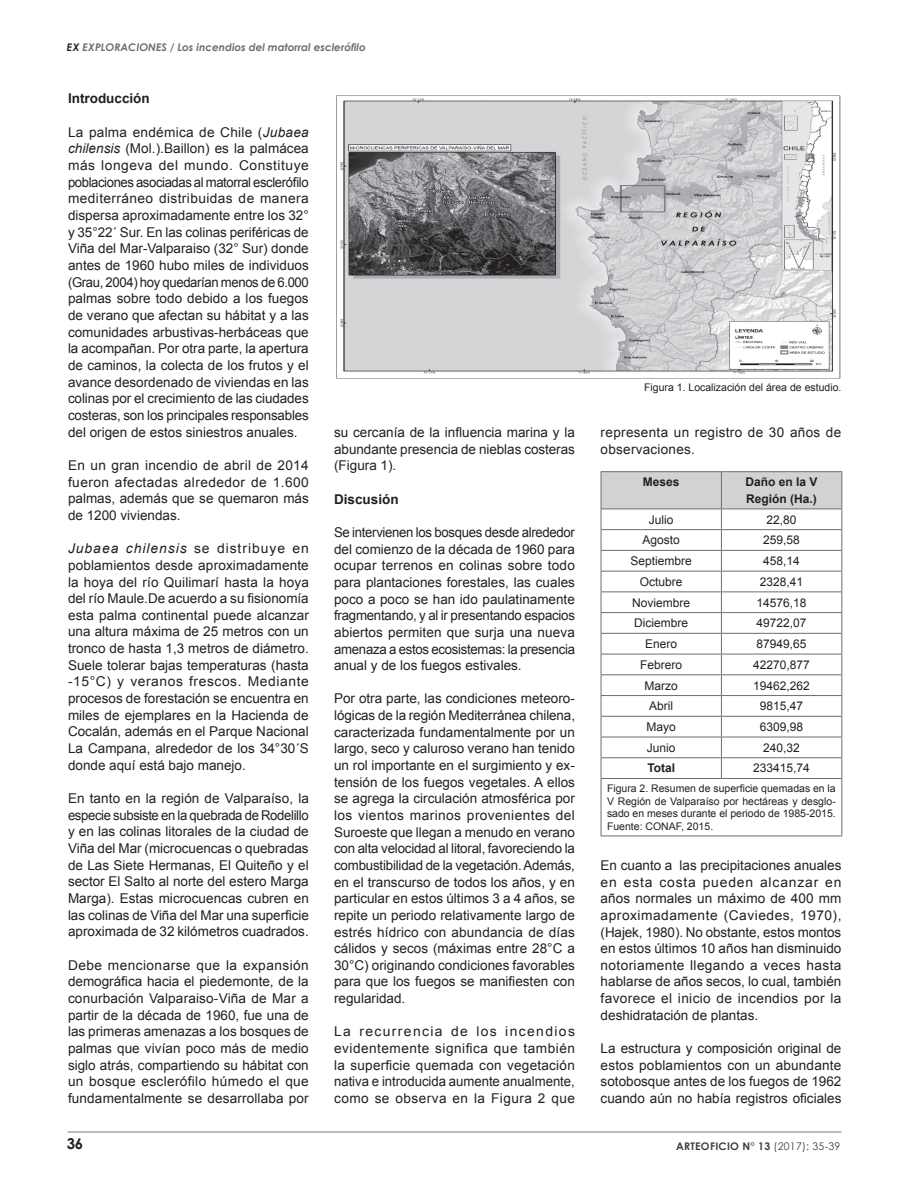
<style>
.page{position:relative;width:918px;height:1188px;background:#fff}
.page>*{position:absolute;margin:0;border:0;box-sizing:border-box;transform-origin:0 0}
.t1{font:700 15px "Century Gothic";color:#231f20}
.contenidos{font:13.5px/16.6px "Arial";color:#231f20;text-align:justify}
.contenidos-2{font:13.5px/16.6px "Arial";letter-spacing:.025em;color:#231f20}
.sub_titulo{font:700 13.5px "Arial";color:#231f20}
.contenidos-3{font:700 13.5px "Arial";color:#231f20}
.t2{font:12px "Arial";color:#231f20}
.t3{font:700 12px/16.5px "Arial";color:#231f20}
.pie_de_foto{font:10.5px/12.6px "Arial";color:#231f20;text-align:justify}
.autor{font:italic 700 10.5px "Century Gothic";color:#6c6d70}
.t4{font:700 10.5px "Century Gothic";letter-spacing:.025em;color:#3e3e3f}
.s1{color:#231f20}
.s2{font-style:italic}
.s3{font-weight:400}
</style>
<div class="page">
<hr style="left:68px;top:1132px;width:773px;height:1px;background:#231f20">
<img style="left:336px;top:95px;width:505px;height:284px">
<hr style="left:601px;top:471px;width:120px;height:1px;background:#6c6d70">
<hr style="left:721px;top:471px;width:121px;height:1px;background:#6c6d70">
<svg style="left:601px;top:472px;width:241px;height:306px"></svg>
<hr style="left:601px;top:778px;width:120px;height:1px;background:#6c6d70">
<hr style="left:601px;top:779px;width:1px;height:57px;background:#6c6d70">
<hr style="left:721px;top:778px;width:121px;height:1px;background:#6c6d70">
<hr style="left:841px;top:779px;width:1px;height:57px;background:#6c6d70">
<hr style="left:601px;top:836px;width:120px;height:1px;background:#6c6d70">
<hr style="left:721px;top:836px;width:121px;height:1px;background:#6c6d70">
<p class="autor" style="left:67px;top:40px;width:300px"><span class="s1">EX</span> EXPLORACIONES / Los incendios del matorral esclerófilo</p>
<p class="sub_titulo" style="left:68px;top:90px;width:83px">Introducción</p>
<p class="contenidos" style="left:68px;top:124px;width:242px">La palma endémica de Chile (<span class="s2">Jubaea chilensis</span> (Mol.).Baillon) es la palmácea más longeva del mundo. Constituye poblaciones asociadas al matorral esclerófilo mediterráneo distribuidas de manera dispersa aproximadamente entre los 32° y 35°22´ Sur. En las colinas periféricas de Viña del Mar-Valparaiso (32° Sur) donde antes de 1960 hubo miles de individuos (Grau, 2004) hoy quedarían menos de 6.000 palmas sobre todo debido a los fuegos de verano que afectan su hábitat y a las comunidades arbustivas-herbáceas que la acompañan. Por otra parte, la apertura de caminos, la colecta de los frutos y el avance desordenado de viviendas en las colinas por el crecimiento de las ciudades costeras, son los principales responsables del origen de estos siniestros anuales.</p>
<p class="contenidos" style="left:68px;top:457px;width:242px">En un gran incendio de abril de 2014 fueron afectadas alrededor de 1.600 palmas, además que se quemaron más de 1200 viviendas.</p>
<p class="contenidos" style="left:68px;top:540px;width:242px"><span class="s2">Jubaea chilensis</span> se distribuye en poblamientos desde aproximadamente la hoya del río Quilimarí hasta la hoya del río Maule.De acuerdo a su fisionomía esta palma continental puede alcanzar una altura máxima de 25 metros con un tronco de hasta 1,3 metros de diámetro.<br>Suele tolerar bajas temperaturas (hasta -15°C) y veranos frescos. Mediante procesos de forestación se encuentra en miles de ejemplares en la Hacienda de Cocalán, además en el Parque Nacional La Campana, alrededor de los 34°30´S donde aquí está bajo manejo.</p>
<p class="contenidos" style="left:68px;top:790px;width:242px">En tanto en la región de Valparaíso, la especie subsiste en la quebrada de Rodelillo y en las colinas litorales de la ciudad de Viña del Mar (microcuencas o quebradas de Las Siete Hermanas, El Quiteño y el sector El Salto al norte del estero Marga Marga). Estas microcuencas cubren en las colinas de Viña del Mar una superficie aproximada de 32 kilómetros cuadrados.</p>
<p class="contenidos" style="left:68px;top:957px;width:242px">Debe mencionarse que la expansión demográfica hacia el piedemonte, de la conurbación Valparaiso-Viña de Mar a partir de la década de 1960, fue una de las primeras amenazas a los bosques de palmas que vivían poco más de medio siglo atrás, compartiendo su hábitat con un bosque esclerófilo húmedo el que fundamentalmente se desarrollaba por</p>
<p class="t1" style="left:67px;top:1135px;width:18px">36</p>
<p class="contenidos" style="left:334px;top:424px;width:242px">su cercanía de la influencia marina y la abundante presencia de nieblas costeras (Figura 1).</p>
<p class="contenidos-3" style="left:334px;top:490px;width:66px">Discusión</p>
<p class="contenidos" style="left:334px;top:524px;width:242px">Se intervienen los bosques desde alrededor del comienzo de la década de 1960 para ocupar terrenos en colinas sobre todo para plantaciones forestales, las cuales poco a poco se han ido paulatinamente fragmentando, y al ir presentando espacios abiertos permiten que surja una nueva amenaza a estos ecosistemas: la presencia anual y de los fuegos estivales.</p>
<p class="contenidos" style="left:334px;top:691px;width:242px">Por otra parte, las condiciones meteoro&shy;lógicas de la región Mediterránea chilena, caracterizada fundamentalmente por un largo, seco y caluroso verano han tenido un rol importante en el surgimiento y ex&shy;tensión de los fuegos vegetales. A ellos se agrega la circulación atmosférica por los vientos marinos provenientes del Suroeste que llegan a menudo en verano con alta velocidad al litoral, favoreciendo la combustibilidad de la vegetación. Además, en el transcurso de todos los años, y en particular en estos últimos 3 a 4 años, se repite un periodo relativamente largo de estrés hídrico con abundancia de días cálidos y secos (máximas entre 28°C a 30°C) originando condiciones favorables para que los fuegos se manifiesten con regularidad.</p>
<p class="contenidos" style="left:334px;top:1023px;width:242px">La recurrencia de los incendios evidentemente significa que también la superficie quemada con vegetación nativa e introducida aumente anualmente, como se observa en la Figura 2 que</p>
<p class="pie_de_foto" style="left:644px;top:382px;width:199px">Figura 1. Localización del área de estudio.</p>
<p class="contenidos-2" style="left:601px;top:424px;width:242px">representa un registro de 30 años de observaciones.</p>
<p class="t3" style="left:643px;top:474px;width:38px">Meses</p>
<p class="t3" style="left:746px;top:474px;width:74px">Daño en la V<br>Región (Ha.)</p>
<p class="t2" style="left:649px;top:512px;width:26px">Julio</p>
<p class="t2" style="left:767px;top:512px;width:32px">22,80</p>
<p class="t2" style="left:643px;top:532px;width:39px">Agosto</p>
<p class="t2" style="left:763px;top:532px;width:38px">259,58</p>
<p class="t2" style="left:631px;top:553px;width:63px">Septiembre</p>
<p class="t2" style="left:763px;top:553px;width:38px">458,14</p>
<p class="t2" style="left:640px;top:574px;width:44px">Octubre</p>
<p class="t2" style="left:760px;top:574px;width:45px">2328,41</p>
<p class="t2" style="left:632px;top:595px;width:60px">Noviembre</p>
<p class="t2" style="left:757px;top:595px;width:52px">14576,18</p>
<p class="t2" style="left:634px;top:615px;width:55px">Diciembre</p>
<p class="t2" style="left:757px;top:615px;width:52px">49722,07</p>
<p class="t2" style="left:645px;top:636px;width:34px">Enero</p>
<p class="t2" style="left:757px;top:636px;width:52px">87949,65</p>
<p class="t2" style="left:640px;top:657px;width:44px">Febrero</p>
<p class="t2" style="left:753px;top:657px;width:58px">42270,877</p>
<p class="t2" style="left:645px;top:677px;width:35px">Marzo</p>
<p class="t2" style="left:753px;top:677px;width:58px">19462,262</p>
<p class="t2" style="left:649px;top:698px;width:25px">Abril</p>
<p class="t2" style="left:760px;top:698px;width:45px">9815,47</p>
<p class="t2" style="left:647px;top:719px;width:31px">Mayo</p>
<p class="t2" style="left:760px;top:719px;width:45px">6309,98</p>
<p class="t2" style="left:647px;top:740px;width:30px">Junio</p>
<p class="t2" style="left:763px;top:740px;width:38px">240,32</p>
<p class="t3" style="left:647px;top:760px;width:29px">Total</p>
<p class="t2" style="left:753px;top:760px;width:58px">233415,74</p>
<p class="pie_de_foto" style="left:607px;top:782px;width:230px">Figura 2. Resumen de superficie quemadas en la V Región de Valparaíso por hectáreas y desglo&shy;sado en meses durante el periodo de 1985-2015.<br>Fuente: CONAF, 2015.</p>
<p class="contenidos" style="left:601px;top:857px;width:242px">En cuanto a las precipitaciones anuales en esta costa pueden alcanzar en años normales un máximo de 400 mm aproximadamente (Caviedes, 1970), (Hajek, 1980). No obstante, estos montos en estos últimos 10 años han disminuido notoriamente llegando a veces hasta hablarse de años secos, lo cual, también favorece el inicio de incendios por la deshidratación de plantas.</p>
<p class="contenidos" style="left:601px;top:1040px;width:242px">La estructura y composición original de estos poblamientos con un abundante sotobosque antes de los fuegos de 1962 cuando aún no había registros oficiales</p>
<p class="t4" style="left:676px;top:1139px;width:166px">ARTEOFICIO N° 13 <span class="s3">(2017): 35-39</span></p>
</div>
